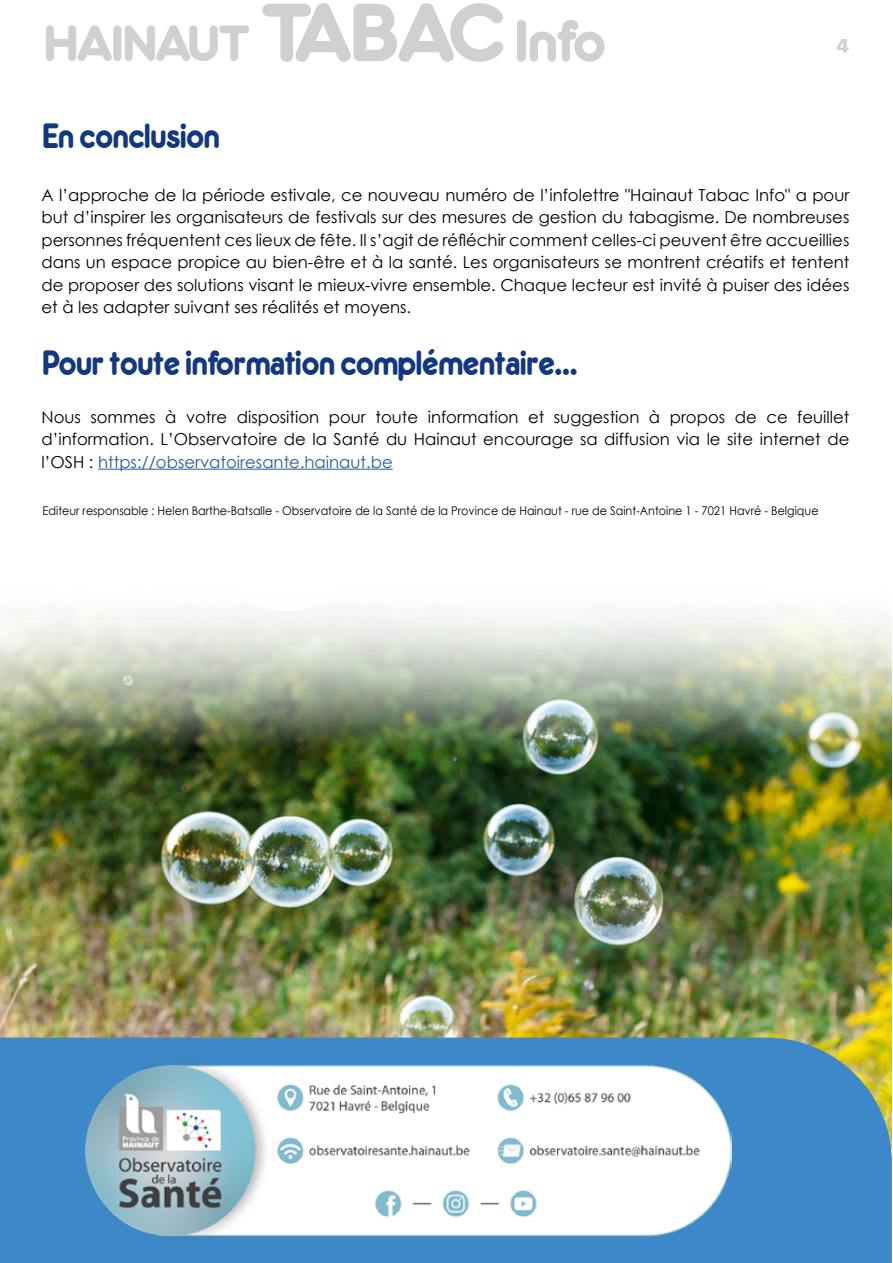
<style>
.page{position:relative;width:893px;height:1263px;background:#fff}
.page>*{position:absolute;margin:0;border:0;box-sizing:border-box;transform-origin:0 0}
.t1{font:45.6px "Allgemeine";color:#d0d0d0}
.t2{font:31.5px "Allgemeine";color:#14387f;scale:.9 1}
.t3{font:18px "Allgemeine";color:#d0d0d0}
.t4{font:16.5px/22.5px "Century Gothic";color:#000;text-align:justify}
.t5{font:12px "Century Gothic";color:#000;scale:.93 1}
.s1{font-size:73.65px}
.s2{font-size:52.65px}
.s3{color:#275b9b}
</style>
<div class="page">
<img style="left:0;top:612px;width:892px;height:425px">
<hr style="left:98px;top:469px;width:295px;height:1px;background:#275b9b">
<div style="left:0;top:1037px;width:892px;height:226px;background:#3d88c8"></div>
<img style="left:85px;top:1025px;width:647px;height:238px">
<h1 class="t1" style="left:43px;top:10px;width:562px">HAINAUT <span class="s1">TABAC</span> <span class="s2">Info</span></h1>
<p class="t3" style="left:834px;top:32px;width:16px">4</p>
<h1 class="t2" style="left:41px;top:113px;width:198px">En conclusion</h1>
<p class="t4" style="left:41px;top:183px;width:809px">A l’approche de la période estivale, ce nouveau numéro de l’infolettre "Hainaut Tabac Info" a pour but d’inspirer les organisateurs de festivals sur des mesures de gestion du tabagisme. De nombreuses personnes fréquentent ces lieux de fête. Il s’agit de réfléchir comment celles-ci peuvent être accueillies dans un espace propice au bien-être et à la santé. Les organisateurs se montrent créatifs et tentent de proposer des solutions visant le mieux-vivre ensemble. Chaque lecteur est invité à puiser des idées et à les adapter suivant ses réalités et moyens.</p>
<h1 class="t2" style="left:41px;top:339px;width:596px">Pour toute information complémentaire...</h1>
<p class="t4" style="left:41px;top:405px;width:809px">Nous sommes à votre disposition pour toute information et suggestion à propos de ce feuillet d’information. L’Observatoire de la Santé du Hainaut encourage sa diffusion via le site internet de l’OSH : <span class="s3">https://observatoiresante.hainaut.be</span></p>
<p class="t5" style="left:43px;top:502px;width:836px">Editeur responsable : Helen Barthe-Batsalle - Observatoire de la Santé de la Province de Hainaut - rue de Saint-Antoine 1 - 7021 Havré - Belgique</p>
</div>
